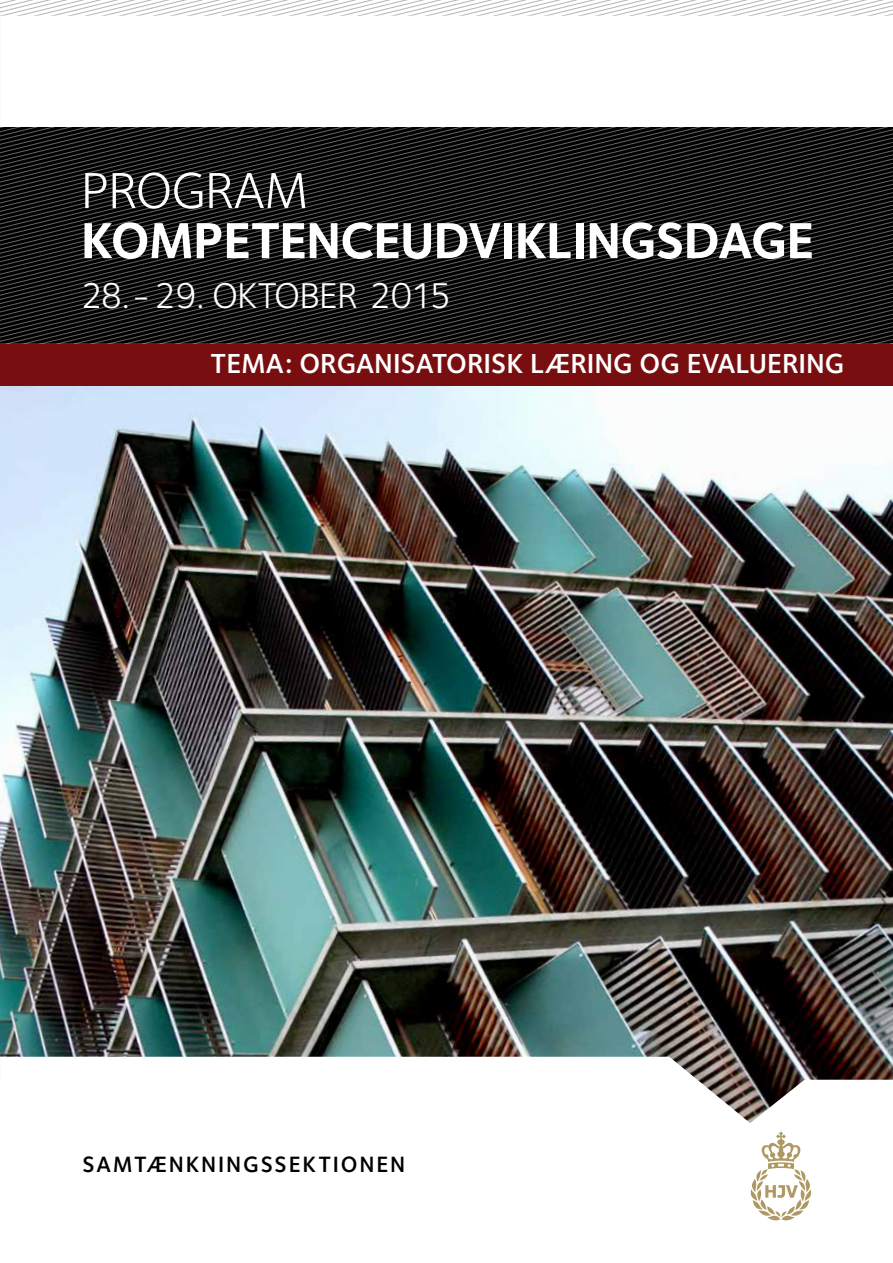
<style>
.page{position:relative;width:893px;height:1263px;background:#fff}
.page>*{position:absolute;margin:0;border:0;box-sizing:border-box;transform-origin:0 0}
.t1{font:700 52.5px "Foundry Sterling";letter-spacing:-.02em;color:#fff}
.t2{font:52.5px "Foundry Sterling";letter-spacing:-.02em;color:#fff}
.t3{font:37.2px "Foundry Sterling";letter-spacing:-.02em;color:#fff}
.t4{font:600 28.5px "Foundry Sterling";color:#fff}
.t5{font:600 22.95px "Foundry Sterling";letter-spacing:.08em;color:#000}
</style>
<div class="page">
<img style="left:0;top:386px;width:893px;height:737px">
<svg style="left:0;top:182px;width:893px;height:204px;background:#671012"></svg>
<svg style="left:54px;top:128px;width:17px;height:215px;background:#181818"></svg>
<svg style="left:71px;top:128px;width:17px;height:215px;background:#181818"></svg>
<svg style="left:88px;top:128px;width:17px;height:215px;background:#181818"></svg>
<svg style="left:105px;top:128px;width:17px;height:215px;background:#181818"></svg>
<svg style="left:122px;top:128px;width:17px;height:215px;background:#181818"></svg>
<svg style="left:139px;top:128px;width:17px;height:215px;background:#181818"></svg>
<svg style="left:156px;top:128px;width:17px;height:215px;background:#181818"></svg>
<svg style="left:173px;top:128px;width:17px;height:215px;background:#181818"></svg>
<svg style="left:190px;top:128px;width:17px;height:215px;background:#181818"></svg>
<svg style="left:207px;top:128px;width:17px;height:215px;background:#181818"></svg>
<svg style="left:224px;top:128px;width:17px;height:215px;background:#181818"></svg>
<svg style="left:241px;top:128px;width:17px;height:215px;background:#181818"></svg>
<svg style="left:258px;top:128px;width:17px;height:215px;background:#181818"></svg>
<svg style="left:275px;top:128px;width:17px;height:215px;background:#181818"></svg>
<svg style="left:292px;top:128px;width:17px;height:215px;background:#181818"></svg>
<svg style="left:309px;top:128px;width:17px;height:215px;background:#181818"></svg>
<svg style="left:326px;top:128px;width:17px;height:215px;background:#181818"></svg>
<svg style="left:343px;top:128px;width:17px;height:215px;background:#181818"></svg>
<svg style="left:360px;top:128px;width:17px;height:215px;background:#181818"></svg>
<svg style="left:377px;top:128px;width:17px;height:215px;background:#181818"></svg>
<svg style="left:394px;top:128px;width:17px;height:215px;background:#181818"></svg>
<svg style="left:411px;top:128px;width:17px;height:215px;background:#181818"></svg>
<svg style="left:428px;top:128px;width:17px;height:215px;background:#181818"></svg>
<svg style="left:445px;top:128px;width:17px;height:215px;background:#181818"></svg>
<svg style="left:462px;top:128px;width:17px;height:215px;background:#181818"></svg>
<svg style="left:479px;top:128px;width:17px;height:215px;background:#181818"></svg>
<svg style="left:496px;top:128px;width:17px;height:215px;background:#181818"></svg>
<svg style="left:513px;top:128px;width:17px;height:215px;background:#181818"></svg>
<svg style="left:530px;top:128px;width:17px;height:215px;background:#181818"></svg>
<svg style="left:547px;top:128px;width:17px;height:215px;background:#181818"></svg>
<svg style="left:564px;top:128px;width:17px;height:215px;background:#181818"></svg>
<svg style="left:581px;top:128px;width:17px;height:215px;background:#181818"></svg>
<svg style="left:598px;top:128px;width:17px;height:215px;background:#181818"></svg>
<svg style="left:615px;top:128px;width:17px;height:215px;background:#181818"></svg>
<svg style="left:632px;top:128px;width:17px;height:215px;background:#181818"></svg>
<svg style="left:649px;top:128px;width:18px;height:215px;background:#181818"></svg>
<svg style="left:667px;top:128px;width:17px;height:215px;background:#181818"></svg>
<svg style="left:684px;top:128px;width:209px;height:215px;background:#181818"></svg>
<svg style="left:0;top:0;width:893px;height:16px"></svg>
<svg style="left:751px;top:1132px;width:60px;height:88px"></svg>
<h1 class="t2" style="left:81px;top:153px;width:230px">PROGRAM</h1>
<h1 class="t1" style="left:81px;top:204px;width:735px">KOMPETENCEUDVIKLINGSDAGE</h1>
<h2 class="t3" style="left:81px;top:270px;width:372px">28. - 29. OKTOBER 2015</h2>
<p class="t4" style="left:211px;top:344px;width:635px">TEMA: ORGANISATORISK LÆRING OG EVALUERING</p>
<p class="t5" style="left:82px;top:1148px;width:324px">SAMTÆNKNINGSSEKTIONEN</p>
</div>
